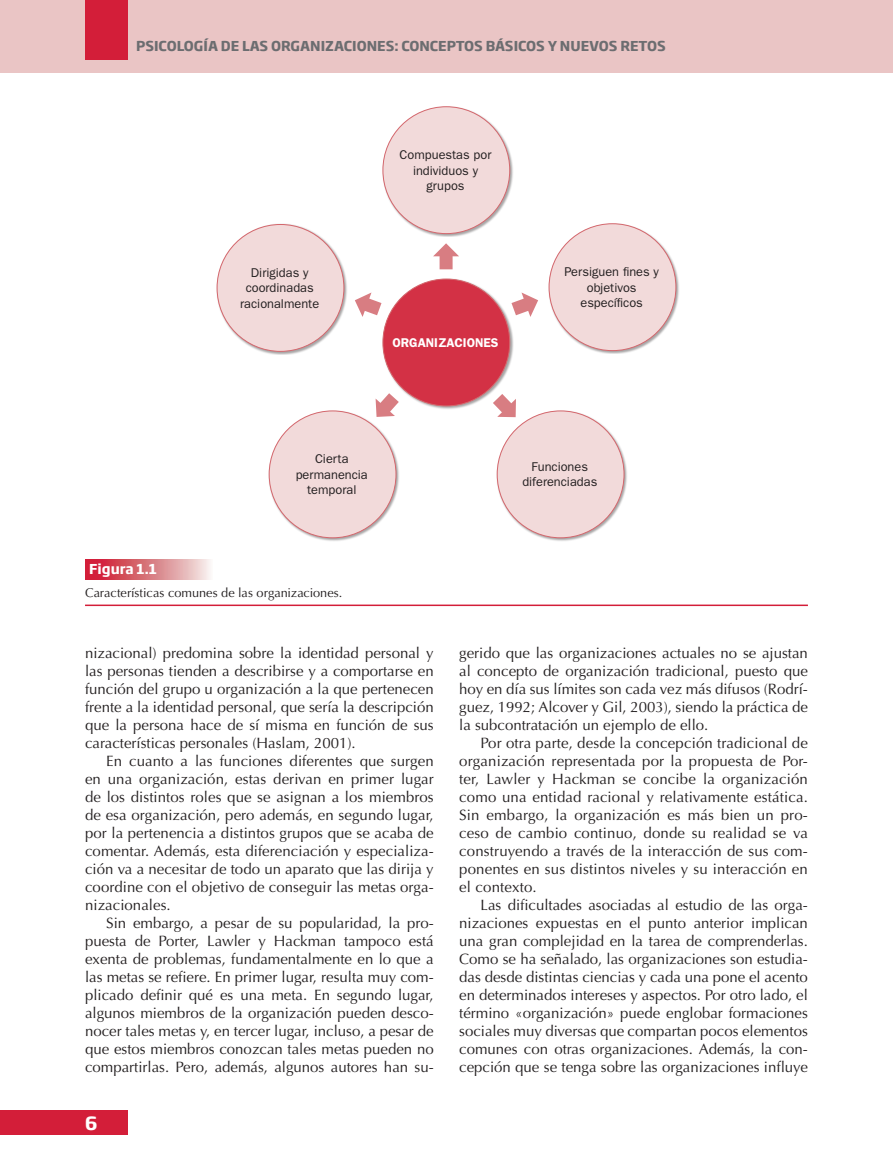
<style>
.page{position:relative;width:893px;height:1170px;background:#fff}
.page>*{position:absolute;margin:0;border:0;box-sizing:border-box;transform-origin:0 0}
.t1{font:700 18px "Soho Gothic Pro";color:#fff}
.t2{font:15px/18px "Optima";color:#231f20;text-align:justify}
.t3{font:700 13.5px "Soho Gothic Pro";color:#6c6d70}
.t4{font:700 13.5px "Soho Gothic Pro";color:#fff}
.t5{font:12.75px/15.3px "ITC Franklin Gothic Std";color:#231f20;text-align:center}
.t6{font:12.75px "Optima";color:#231f20}
.t7{font:600 12.75px "ITC Franklin Gothic Std";color:#fff}
</style>
<div class="page">
<div style="left:0;top:0;width:893px;height:72px;background:#eac5c5"></div>
<div style="left:0;top:1109px;width:128px;height:25px;background:#d31e39"></div>
<div style="left:85px;top:0;width:43px;height:60px;background:#d31e39"></div>
<div style="left:382px;top:106px;width:131px;height:131px;background:#231f20;opacity:.4"></div>
<div style="left:383px;top:107px;width:127px;height:126px;background:#f2dada;border-radius:50%"></div>
<div style="left:548px;top:223px;width:131px;height:131px;background:#231f20;opacity:.4"></div>
<div style="left:549px;top:224px;width:127px;height:126px;background:#f2dada;border-radius:50%"></div>
<div style="left:216px;top:223px;width:131px;height:132px;background:#231f20;opacity:.4"></div>
<div style="left:217px;top:224px;width:127px;height:127px;background:#f2dada;border-radius:50%"></div>
<div style="left:268px;top:410px;width:131px;height:131px;background:#231f20;opacity:.4"></div>
<div style="left:269px;top:411px;width:127px;height:126px;background:#f2dada;border-radius:50%"></div>
<div style="left:496px;top:410px;width:131px;height:131px;background:#231f20;opacity:.4"></div>
<div style="left:497px;top:411px;width:127px;height:126px;background:#f2dada;border-radius:50%"></div>
<svg style="left:433px;top:243px;width:26px;height:26px"></svg>
<div style="left:382px;top:278px;width:131px;height:131px;background:#231f20;opacity:.4"></div>
<div style="left:383px;top:279px;width:127px;height:127px;background:#d33145;border-radius:50%"></div>
<svg style="left:511px;top:292px;width:27px;height:25px"></svg>
<svg style="left:355px;top:292px;width:26px;height:25px"></svg>
<svg style="left:493px;top:394px;width:23px;height:23px"></svg>
<svg style="left:376px;top:393px;width:23px;height:24px"></svg>
<svg style="left:85px;top:559px;width:125px;height:20px;background:#dc7882"></svg>
<hr style="left:85px;top:604px;width:723px;height:2px;background:#d31e39">
<p class="t3" style="left:136px;top:35px;width:531px">PSICOLOGÍA DE LAS ORGANIZACIONES: CONCEPTOS BÁSICOS Y NUEVOS RETOS</p>
<p class="t5" style="left:240px;top:265px;width:81px">Dirigidas y coordinadas racionalmente</p>
<p class="t5" style="left:400px;top:147px;width:93px">Compuestas por individuos y grupos</p>
<p class="t7" style="left:392px;top:335px;width:108px">ORGANIZACIONES</p>
<p class="t5" style="left:564px;top:264px;width:96px">Persiguen fines y objetivos específicos</p>
<p class="t5" style="left:296px;top:451px;width:74px">Cierta permanencia temporal</p>
<p class="t5" style="left:522px;top:459px;width:76px">Funciones diferenciadas</p>
<p class="t4" style="left:89px;top:558px;width:69px">Figura 1.1</p>
<p class="t6" style="left:85px;top:585px;width:259px">Características comunes de las organizaciones.</p>
<p class="t2" style="left:85px;top:643px;width:350px">nizacional) predomina sobre la identidad personal y las personas tienden a describirse y a comportarse en función del grupo u organización a la que pertenecen frente a la identidad personal, que sería la descripción que la persona hace de sí misma en función de sus características personales (Haslam, 2001).</p>
<p class="t2" style="left:85px;top:751px;width:350px;text-indent:21px">En cuanto a las funciones diferentes que surgen en una organización, estas derivan en primer lugar de los distintos roles que se asignan a los miembros de esa organización, pero además, en segundo lugar, por la pertenencia a distintos grupos que se acaba de comentar. Además, esta diferenciación y especializa&shy;ción va a necesitar de todo un aparato que las dirija y coordine con el objetivo de conseguir las metas orga&shy;nizacionales.</p>
<p class="t2" style="left:85px;top:913px;width:350px;text-indent:21px">Sin embargo, a pesar de su popularidad, la pro&shy;puesta de Porter, Lawler y Hackman tampoco está exenta de problemas, fundamentalmente en lo que a las metas se refiere. En primer lugar, resulta muy com&shy;plicado definir qué es una meta. En segundo lugar, algunos miembros de la organización pueden desco&shy;nocer tales metas y, en tercer lugar, incluso, a pesar de que estos miembros conozcan tales metas pueden no compartirlas. Pero, además, algunos autores han su-</p>
<p class="t1" style="left:85px;top:1108px;width:14px">6</p>
<p class="t2" style="left:459px;top:643px;width:350px">gerido que las organizaciones actuales no se ajustan al concepto de organización tradicional, puesto que hoy en día sus límites son cada vez más difusos (Rodrí&shy;guez, 1992; Alcover y Gil, 2003), siendo la práctica de la subcontratación un ejemplo de ello.</p>
<p class="t2" style="left:459px;top:733px;width:350px;text-indent:21px">Por otra parte, desde la concepción tradicional de organización representada por la propuesta de Por&shy;ter, Lawler y Hackman se concibe la organización como una entidad racional y relativamente estática.<br>Sin embargo, la organización es más bien un pro&shy;ceso de cambio continuo, donde su realidad se va construyendo a través de la interacción de sus com&shy;ponentes en sus distintos niveles y su interacción en el contexto.</p>
<p class="t2" style="left:459px;top:895px;width:350px;text-indent:21px">Las dificultades asociadas al estudio de las orga&shy;nizaciones expuestas en el punto anterior implican una gran complejidad en la tarea de comprenderlas.<br>Como se ha señalado, las organizaciones son estudia&shy;das desde distintas ciencias y cada una pone el acento en determinados intereses y aspectos. Por otro lado, el término «organización» puede englobar formaciones sociales muy diversas que compartan pocos elementos comunes con otras organizaciones. Además, la con&shy;cepción que se tenga sobre las organizaciones influye</p>
</div>
